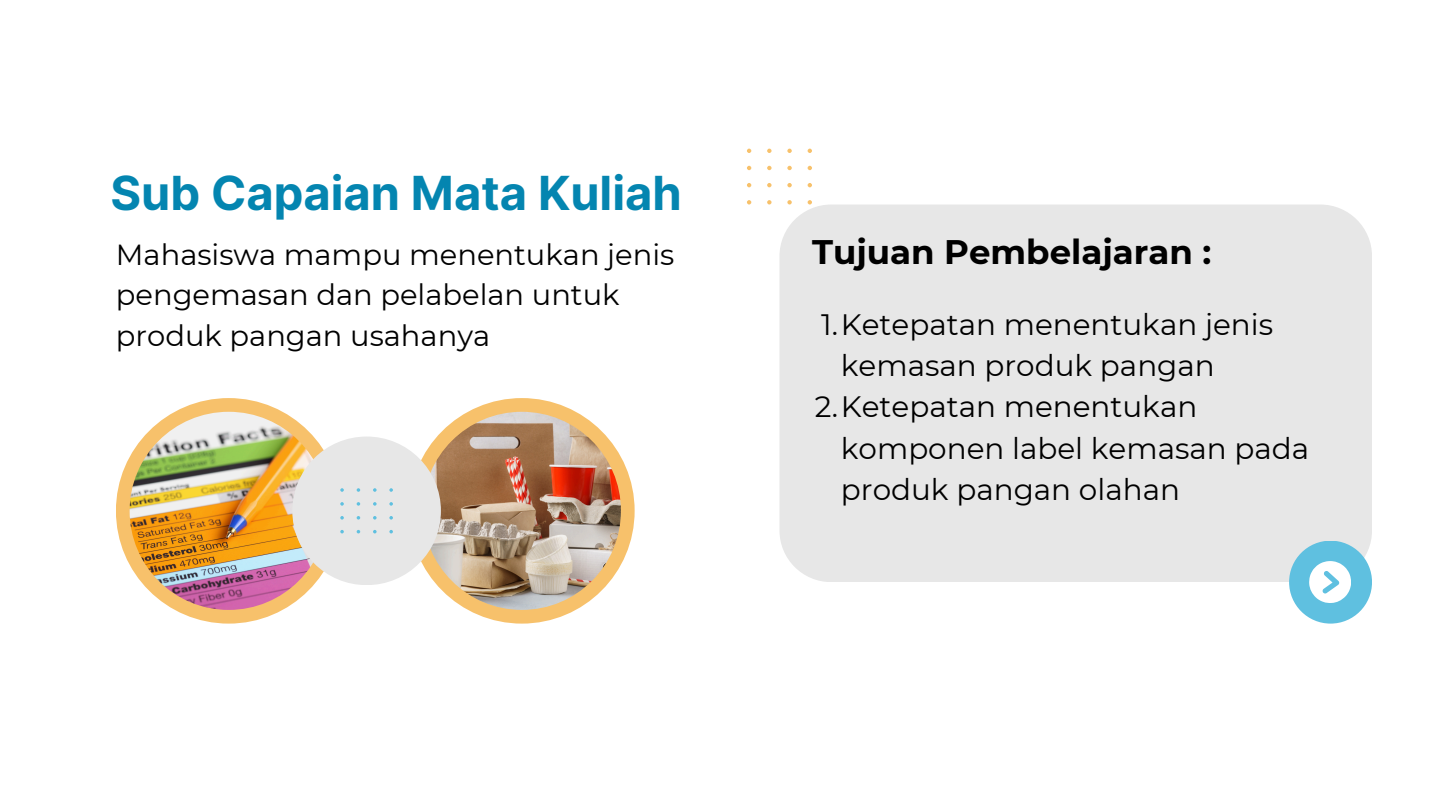
<style>
.page{position:relative;width:1440px;height:810px;background:#fff}
.page>*{position:absolute;margin:0;border:0;box-sizing:border-box;transform-origin:0 0}
.t1{font:700 47px "Inter";color:#0485b0}
.t2{font:700 34px "Montserrat";color:#000}
.t3{font:29.5px/41.2px "Montserrat";color:#000}
.t4{font:29px/40.5px "Montserrat";color:#000}
</style>
<div class="page">
<div style="left:779px;top:205px;width:593px;height:377px;background:#e7e7e7;border-radius:52px"></div>
<div style="left:116px;top:398px;width:225px;height:226px;background:#f7c16b;border-radius:50%"></div>
<img style="left:130px;top:412px;width:198px;height:198px;border-radius:50%">
<div style="left:409px;top:398px;width:226px;height:226px;background:#f7c16b;border-radius:50%"></div>
<img style="left:423px;top:412px;width:198px;height:198px;border-radius:50%">
<div style="left:292px;top:437px;width:149px;height:148px;background:#e7e7e7;border-radius:50%"></div>
<svg style="left:747px;top:149px;width:65px;height:56px"></svg>
<div style="left:1289px;top:541px;width:83px;height:83px;background:#5fc0e0;border-radius:50%"></div>
<svg style="left:1309px;top:561px;width:42px;height:42px"></svg>
<svg style="left:340px;top:488px;width:53px;height:45px"></svg>
<p class="t1" style="left:110px;top:164px;width:573px">Sub Capaian Mata Kuliah</p>
<p class="t4" style="left:116px;top:234px;width:560px">Mahasiswa mampu menentukan jenis pengemasan dan pelabelan untuk produk pangan usahanya</p>
<p class="t2" style="left:812px;top:231px;width:401px">Tujuan Pembelajaran :</p>
<p class="t3" style="left:841px;top:304px;width:434px;text-indent:-20px">1.Ketepatan menentukan jenis kemasan produk pangan</p>
<h2 class="t3" style="left:841px;top:386px;width:470px;text-indent:-26px">2.Ketepatan menentukan komponen label kemasan pada produk pangan olahan</h2>
</div>
